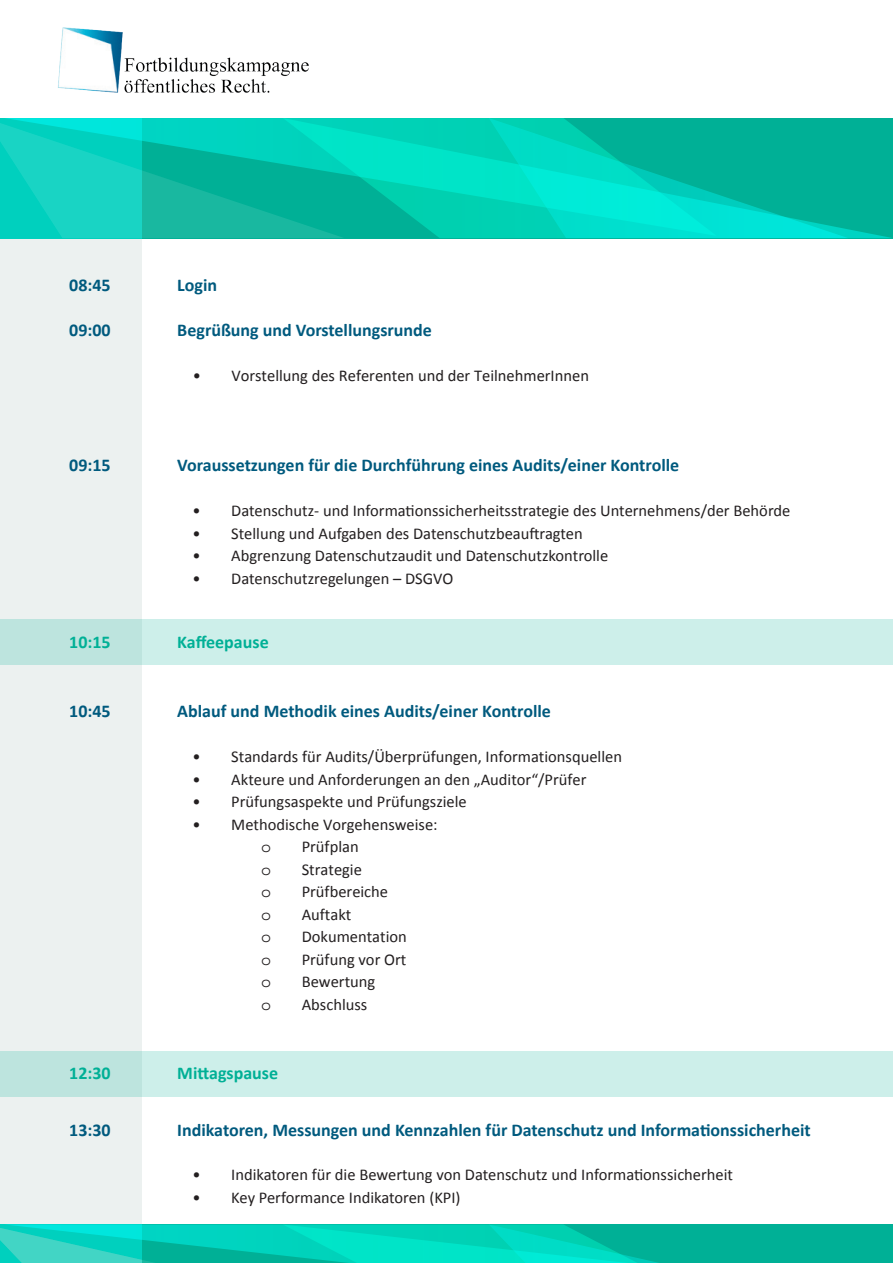
<style>
.page{position:relative;width:893px;height:1263px;background:#fff}
.page>*{position:absolute;margin:0;border:0;box-sizing:border-box;transform-origin:0 0}
.t1{font:700 18px "Calibri";color:#005a7e}
.t2{font:700 18px "Calibri";color:#00b096}
.t3{font:16.5px "Calibri";color:#231f20}
.t4{font:16.5px "Courier Std";color:#231f20}
</style>
<div class="page">
<svg style="left:142px;top:1224px;width:751px;height:39px;background:#00c5ac"></svg>
<div style="left:0;top:118px;width:142px;height:1145px;background:#ecf1f0"></div>
<svg style="left:345px;top:118px;width:548px;height:120px;background:#00c9ad"></svg>
<svg style="left:489px;top:118px;width:359px;height:120px;background:#00c9b1"></svg>
<svg style="left:0;top:118px;width:345px;height:120px;background:#0ac7b3"></svg>
<div style="left:0;top:620px;width:893px;height:45px;background:linear-gradient(to right,#c4e9e3,#d1f2ed)"></div>
<img style="left:58px;top:27px;width:251px;height:66px">
<div style="left:0;top:1051px;width:893px;height:45px;background:linear-gradient(to right,#c4e9e3,#d1f2ed)"></div>
<p class="t1" style="left:69px;top:274px;width:43px">08:45</p>
<p class="t1" style="left:177px;top:274px;width:41px">Login</p>
<p class="t1" style="left:69px;top:319px;width:43px">09:00</p>
<p class="t1" style="left:177px;top:319px;width:256px">Begrüßung und Vorstellungsrunde</p>
<p class="t3" style="left:193px;top:365px;width:398px">• Vorstellung des Referenten und der TeilnehmerInnen</p>
<p class="t1" style="left:69px;top:454px;width:43px">09:15</p>
<p class="t1" style="left:177px;top:454px;width:503px">Voraussetzungen für die Durchführung eines Audits/einer Kontrolle</p>
<p class="t3" style="left:193px;top:500px;width:599px">• Datenschutz- und Informationssicherheitsstrategie des Unternehmens/der Behörde</p>
<p class="t3" style="left:193px;top:523px;width:392px">• Stellung und Aufgaben des Datenschutzbeauftragten</p>
<p class="t3" style="left:193px;top:545px;width:417px">• Abgrenzung Datenschutzaudit und Datenschutzkontrolle</p>
<p class="t3" style="left:193px;top:568px;width:262px">• Datenschutzregelungen – DSGVO</p>
<p class="t2" style="left:69px;top:631px;width:43px">10:15</p>
<p class="t2" style="left:177px;top:631px;width:93px">Kaffeepause</p>
<p class="t1" style="left:69px;top:700px;width:43px">10:45</p>
<p class="t1" style="left:177px;top:700px;width:375px">Ablauf und Methodik eines Audits/einer Kontrolle</p>
<p class="t3" style="left:193px;top:746px;width:431px">• Standards für Audits/Überprüfungen, Informationsquellen</p>
<p class="t3" style="left:193px;top:769px;width:395px">• Akteure und Anforderungen an den „Auditor“/Prüfer</p>
<p class="t3" style="left:193px;top:791px;width:276px">• Prüfungsaspekte und Prüfungsziele</p>
<p class="t3" style="left:193px;top:814px;width:247px">• Methodische Vorgehensweise:</p>
<p class="t4" style="left:261px;top:838px;width:11px">o</p>
<p class="t3" style="left:302px;top:836px;width:58px">Prüfplan</p>
<p class="t4" style="left:261px;top:861px;width:11px">o</p>
<p class="t3" style="left:302px;top:859px;width:62px">Strategie</p>
<p class="t4" style="left:261px;top:883px;width:11px">o</p>
<p class="t3" style="left:302px;top:881px;width:88px">Prüfbereiche</p>
<p class="t4" style="left:261px;top:906px;width:11px">o</p>
<p class="t3" style="left:302px;top:904px;width:51px">Auftakt</p>
<p class="t4" style="left:261px;top:928px;width:11px">o</p>
<p class="t3" style="left:302px;top:926px;width:107px">Dokumentation</p>
<p class="t4" style="left:261px;top:951px;width:11px">o</p>
<p class="t3" style="left:302px;top:949px;width:106px">Prüfung vor Ort</p>
<p class="t4" style="left:261px;top:973px;width:11px">o</p>
<p class="t3" style="left:302px;top:971px;width:75px">Bewertung</p>
<p class="t4" style="left:261px;top:996px;width:11px">o</p>
<p class="t3" style="left:302px;top:994px;width:67px">Abschluss</p>
<p class="t2" style="left:69px;top:1062px;width:43px">12:30</p>
<p class="t2" style="left:177px;top:1062px;width:102px">Mittagspause</p>
<p class="t1" style="left:177px;top:1119px;width:635px">Indikatoren, Messungen und Kennzahlen für Datenschutz und Informationssicherheit</p>
<p class="t3" style="left:193px;top:1164px;width:542px">• Indikatoren für die Bewertung von Datenschutz und Informationssicherheit</p>
<p class="t3" style="left:193px;top:1187px;width:269px">• Key Performance Indikatoren (KPI)</p>
</div>
